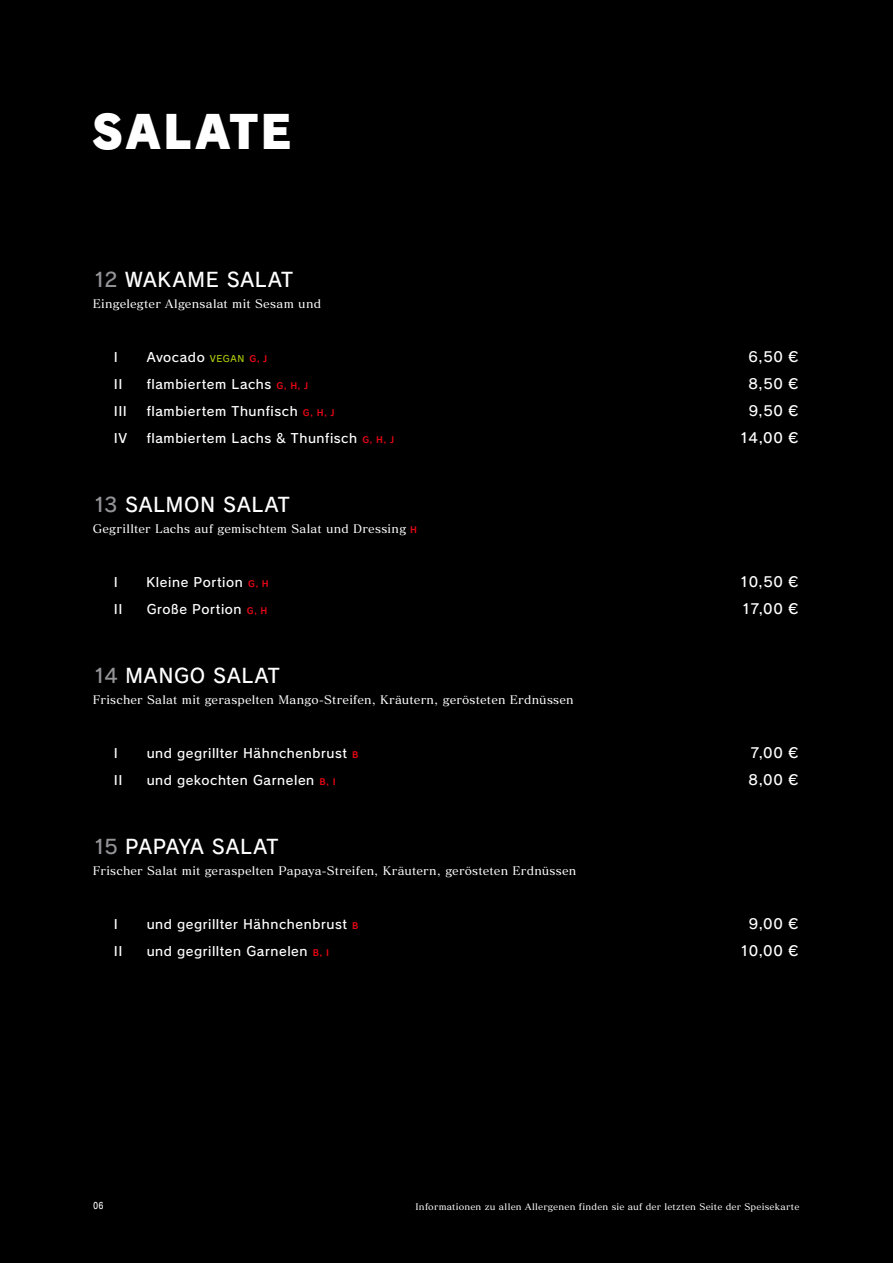
<style>
.page{position:relative;width:893px;height:1263px;background:#000}
.page>*{position:absolute;margin:0;border:0;box-sizing:border-box;transform-origin:0 0}
.t1{font:45px "Rodin Pro UB";letter-spacing:.04em;color:#fff}
.t2{font:19.5px "Rodin Pro DB";letter-spacing:.03em;color:#fff}
.t3{font:19.5px "Rodin Pro DB";letter-spacing:-.015em;color:#fff}
.t4{font:13.8px "Rodin NTLG Pro DB";letter-spacing:.04em;color:#fff}
.t5{font:12.75px "Rodin NTLG Pro DB";letter-spacing:.045em;color:#fff}
.t6{font:11.7px "Matisse Minori Pro DB";letter-spacing:.015em;color:#fff}
.t7{font:9px "Matisse Minori Pro DB";letter-spacing:.015em;color:#fff}
.t8{font:9px "Rodin Bokutoh Pro DB";color:#fff}
.s1{color:#949498}
.s2{font-size:8.85px;color:#afca0b}
.s3{font-family:"Rodin NTLG Pro B";font-size:8.7px;color:#e30613}
</style>
<div class="page">
<h1 class="t1" style="left:92px;top:99px;width:202px">SALATE</h1>
<h2 class="t2" style="left:93px;top:266px;width:202px"><span class="s1">12</span> WAKAME SALAT</h2>
<p class="t6" style="left:93px;top:296px;width:230px">Eingelegter Algensalat mit Sesam und</p>
<p class="t5" style="left:114px;top:348px;width:5px">I</p>
<p class="t5" style="left:147px;top:348px;width:122px">Avocado <span class="s2">VEGAN</span> <span class="s3">G, J</span></p>
<p class="t4" style="left:748px;top:347px;width:52px">6,50 €</p>
<p class="t5" style="left:114px;top:375px;width:10px">II</p>
<p class="t5" style="left:147px;top:375px;width:163px">flambiertem Lachs <span class="s3">G, H, J</span></p>
<p class="t4" style="left:748px;top:374px;width:52px">8,50 €</p>
<p class="t5" style="left:114px;top:402px;width:14px">III</p>
<p class="t5" style="left:147px;top:402px;width:190px">flambiertem Thunfisch <span class="s3">G, H, J</span></p>
<p class="t4" style="left:749px;top:401px;width:51px">9,50 €</p>
<p class="t5" style="left:114px;top:429px;width:15px">IV</p>
<p class="t5" style="left:147px;top:429px;width:249px">flambiertem Lachs &amp; Thunfisch <span class="s3">G, H, J</span></p>
<p class="t4" style="left:739px;top:428px;width:61px">14,00 €</p>
<h2 class="t2" style="left:93px;top:491px;width:198px"><span class="s1">13</span> SALMON SALAT</h2>
<p class="t6" style="left:93px;top:521px;width:326px">Gegrillter Lachs auf gemischtem Salat und Dressing <span class="s3">H</span></p>
<p class="t5" style="left:114px;top:573px;width:5px">I</p>
<p class="t5" style="left:147px;top:573px;width:124px">Kleine Portion <span class="s3">G, H</span></p>
<p class="t4" style="left:740px;top:572px;width:60px">10,50 €</p>
<p class="t5" style="left:114px;top:600px;width:10px">II</p>
<p class="t5" style="left:147px;top:600px;width:122px">Große Portion <span class="s3">G, H</span></p>
<p class="t4" style="left:741px;top:599px;width:59px">17,00 €</p>
<h2 class="t2" style="left:93px;top:662px;width:189px"><span class="s1">14</span> MANGO SALAT</h2>
<p class="t6" style="left:93px;top:692px;width:483px">Frischer Salat mit geraspelten Mango-Streifen, Kräutern, gerösteten Erdnüssen</p>
<p class="t5" style="left:114px;top:744px;width:5px">I</p>
<p class="t5" style="left:147px;top:744px;width:213px">und gegrillter Hähnchenbrust <span class="s3">B</span></p>
<p class="t4" style="left:750px;top:743px;width:50px">7,00 €</p>
<p class="t5" style="left:114px;top:771px;width:10px">II</p>
<p class="t5" style="left:147px;top:771px;width:191px">und gekochten Garnelen <span class="s3">B, I</span></p>
<p class="t4" style="left:748px;top:770px;width:52px">8,00 €</p>
<h2 class="t3" style="left:93px;top:833px;width:187px"><span class="s1">15</span> PAPAYA SALAT</h2>
<p class="t6" style="left:93px;top:863px;width:485px">Frischer Salat mit geraspelten Papaya-Streifen, Kräutern, gerösteten Erdnüssen</p>
<p class="t5" style="left:114px;top:915px;width:5px">I</p>
<p class="t5" style="left:147px;top:915px;width:213px">und gegrillter Hähnchenbrust <span class="s3">B</span></p>
<p class="t4" style="left:749px;top:914px;width:51px">9,00 €</p>
<p class="t5" style="left:114px;top:942px;width:10px">II</p>
<p class="t5" style="left:147px;top:942px;width:184px">und gegrillten Garnelen <span class="s3">B, I</span></p>
<p class="t4" style="left:740px;top:941px;width:60px">10,00 €</p>
<p class="t8" style="left:94px;top:1199px;width:11px">06</p>
<p class="t7" style="left:415px;top:1201px;width:386px">Informationen zu allen Allergenen finden sie auf der letzten Seite der Speisekarte</p>
</div>
